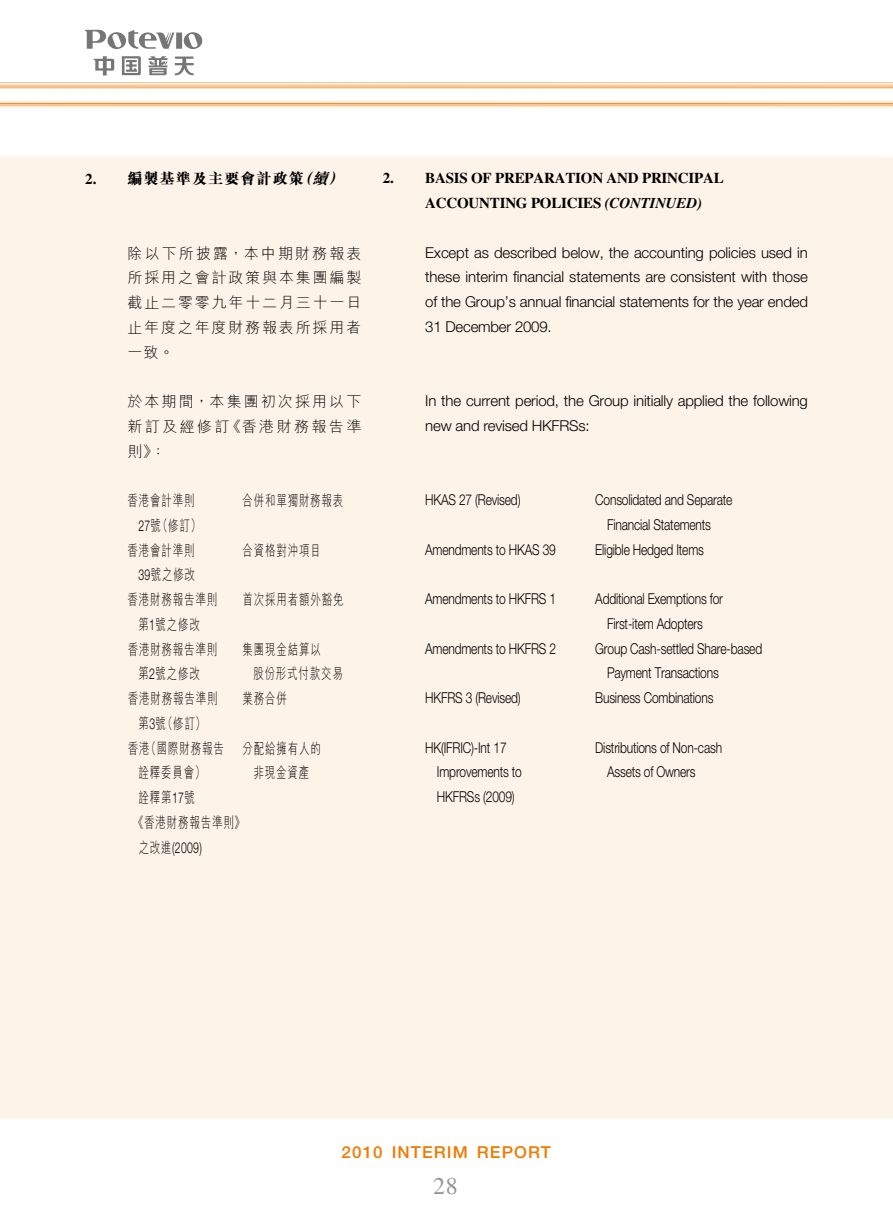
<style>
.page{position:relative;width:893px;height:1212px;background:#fff}
.page>*{position:absolute;margin:0;border:0;box-sizing:border-box;transform-origin:0 0}
.t1{font:24px "Times LT Std";color:#949495}
.t2{font:500 16.5px "Helvetica Neue LT Std";letter-spacing:.065em;color:#ef7a00}
.t3{font:300 15px/24.8px "Helvetica Neue LT Std";letter-spacing:-.015em;color:#000;scale:.8 1}
.t4{font:300 15px/24.8px "Helvetica Neue LT Std";letter-spacing:-.015em;color:#000;text-align:justify}
.t5{font:300 15px/24.8px "M Hei HK";letter-spacing:.08em;color:#000;scale:.7 1}
.t6{font:300 15px/24.8px "M Hei HK";letter-spacing:.08em;color:#000;text-align:justify}
.t7{font:700 15px/25.5px "Times LT Std";letter-spacing:-.015em;color:#000}
.t8{font:800 15px "M Sung HK";letter-spacing:.075em;color:#000}
.t9{font:300 15px "Helvetica Neue LT Std";letter-spacing:-.015em;color:#000;scale:.7 1}
.s1{font-family:"Times LT Std";font-weight:700}
.s2{font-style:italic}
.s3{font-family:"Helvetica Neue LT Std"}
.s4{font-family:"M Hei HK"}
</style>
<div class="page">
<div style="left:0;top:157px;width:893px;height:961px;background:#fef3e8"></div>
<svg style="left:0;top:29px;width:893px;height:79px"></svg>
<p class="t8" style="left:85px;top:170px;width:263px"><span class="s1">2.</span> 編製基準及主要會計政策<span class="s2">（續）</span></p>
<p class="t6" style="left:127px;top:240px;width:236px">除以下所披露，本中期財務報表所採用之會計政策與本集團編製截止二零零九年十二月三十一日止年度之年度財務報表所採用者一致。</p>
<p class="t6" style="left:127px;top:389px;width:235px">於本期間，本集團初次採用以下新訂及經修訂《香港財務報告準則》：</p>
<p class="t5" style="left:128px;top:488px;width:97px">香港會計準則</p>
<p class="t5" style="left:242px;top:488px;width:146px">合併和單獨財務報表</p>
<p class="t5" style="left:128px;top:513px;width:106px;text-indent:11px"><span class="s3">27</span>號（修訂）香港會計準則</p>
<p class="t5" style="left:242px;top:537px;width:114px">合資格對沖項目</p>
<p class="t5" style="left:128px;top:562px;width:130px;text-indent:11px"><span class="s3">39</span>號之修改<br>香港財務報告準則</p>
<p class="t5" style="left:128px;top:612px;width:130px;text-align:center">第<span class="s3">1</span>號之修改<br>香港財務報告準則</p>
<p class="t5" style="left:242px;top:587px;width:146px">首次採用者額外豁免</p>
<p class="t5" style="left:243px;top:636px;width:114px">集團現金結算以</p>
<p class="t5" style="left:139px;top:661px;width:89px">第<span class="s3">2</span>號之修改</p>
<p class="t5" style="left:253px;top:661px;width:130px">股份形式付款交易</p>
<p class="t5" style="left:128px;top:686px;width:130px">香港財務報告準則</p>
<p class="t5" style="left:243px;top:686px;width:65px">業務合併</p>
<p class="t5" style="left:128px;top:711px;width:139px;text-align:center">第<span class="s3">3</span>號（修訂）<br>香港（國際財務報告</p>
<p class="t5" style="left:243px;top:735px;width:114px">分配給擁有人的</p>
<p class="t5" style="left:139px;top:760px;width:97px">詮釋委員會）</p>
<p class="t5" style="left:253px;top:760px;width:81px">非現金資產</p>
<p class="t5" style="left:133px;top:785px;width:161px;text-indent:5px">詮釋第<span class="s3">17</span>號<br>《香港財務報告準則》</p>
<p class="t9" style="left:139px;top:838px;width:92px"><span class="s4">之改進</span>(2009)</p>
<p class="t7" style="left:425px;top:164px;width:300px;text-indent:-43px">2. BASIS OF PREPARATION AND PRINCIPAL<br>ACCOUNTING POLICIES <span class="s2">(CONTINUED)</span></p>
<p class="t4" style="left:425px;top:240px;width:384px">Except as described below, the accounting policies used in these interim financial statements are consistent with those of the Group’s annual financial statements for the year ended 31 December 2009.</p>
<p class="t4" style="left:425px;top:388px;width:384px">In the current period, the Group initially applied the following new and revised HKFRSs:</p>
<p class="t3" style="left:425px;top:487px;width:121px">HKAS 27 (Revised)</p>
<p class="t3" style="left:607px;top:487px;width:158px;text-indent:-12px">Consolidated and Separate<br>Financial Statements</p>
<p class="t3" style="left:425px;top:537px;width:165px">Amendments to HKAS 39</p>
<p class="t3" style="left:595px;top:537px;width:137px">Eligible Hedged Items</p>
<p class="t3" style="left:425px;top:586px;width:165px">Amendments to HKFRS 1</p>
<p class="t3" style="left:595px;top:586px;width:161px;text-align:center">Additional Exemptions for<br>First-item Adopters</p>
<p class="t3" style="left:425px;top:636px;width:165px">Amendments to HKFRS 2</p>
<p class="t3" style="left:607px;top:636px;width:195px;text-indent:-12px">Group Cash-settled Share-based<br>Payment Transactions</p>
<p class="t3" style="left:425px;top:685px;width:121px">HKFRS 3 (Revised)</p>
<p class="t3" style="left:595px;top:685px;width:149px">Business Combinations</p>
<p class="t3" style="left:425px;top:735px;width:103px">HK(IFRIC)-Int 17</p>
<p class="t3" style="left:595px;top:735px;width:160px">Distributions of Non-cash</p>
<p class="t3" style="left:437px;top:759px;width:108px">Improvements to</p>
<p class="t3" style="left:607px;top:759px;width:112px">Assets of Owners</p>
<p class="t3" style="left:437px;top:784px;width:99px">HKFRSs (2009)</p>
<p class="t2" style="left:342px;top:1142px;width:211px">2010 INTERIM REPORT</p>
<h1 class="t1" style="left:433px;top:1172px;width:26px">28</h1>
</div>
